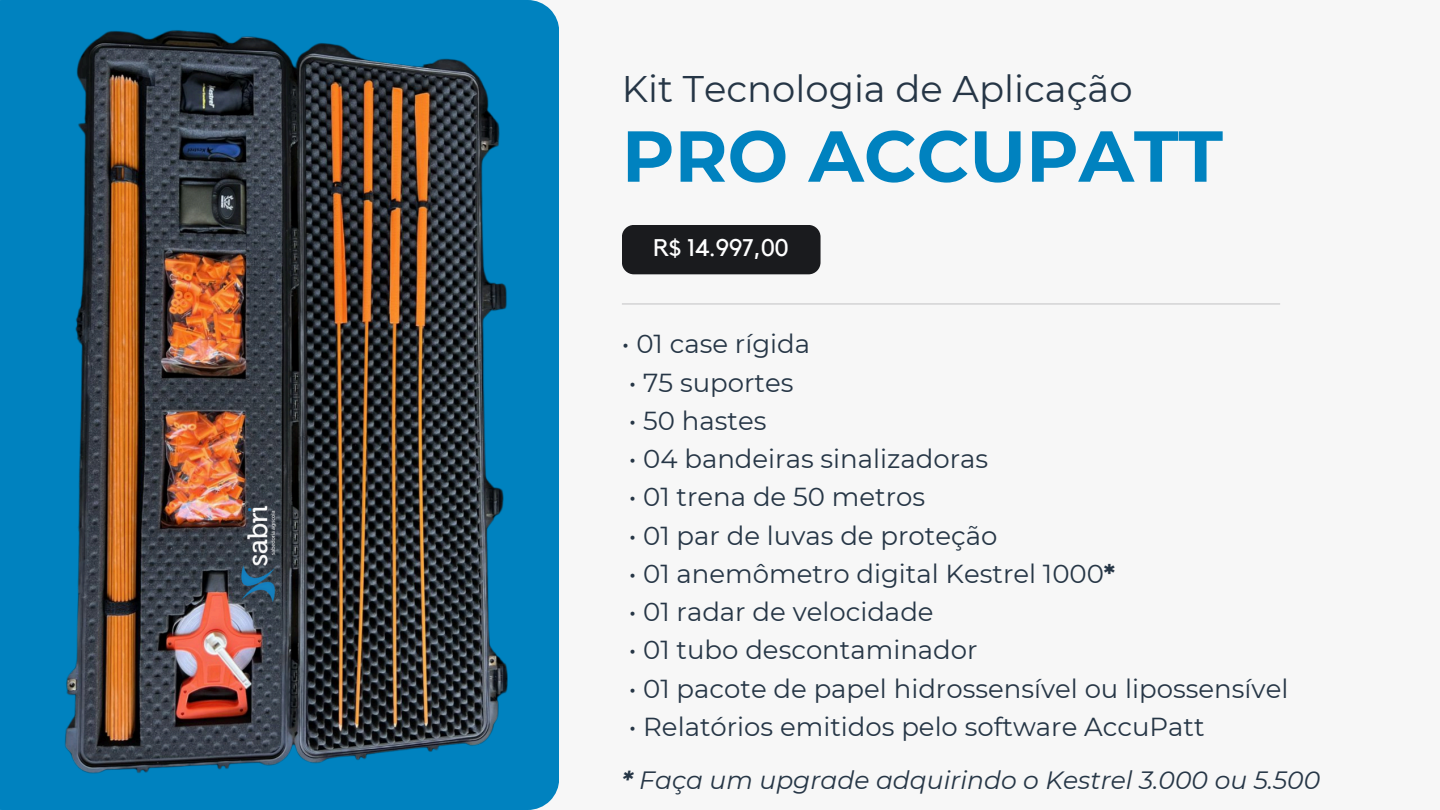
<style>
.page{position:relative;width:1440px;height:810px;background:#f7f7f7}
.page>*{position:absolute;margin:0;border:0;box-sizing:border-box;transform-origin:0 0}
.t1{font:700 72px "Montserrat";color:#0082bf}
.t2{font:37px "Montserrat";color:#263646}
.t3{font:26px "Montserrat";color:#263646}
.t4{font:italic 25px "Montserrat";color:#263646}
.t5{font:24px "Kollektif";color:#fff}
.s1{font-weight:700}
</style>
<div class="page">
<div style="left:622px;top:225px;width:198px;height:49px;background:#1a1b1e;border-radius:12px"></div>
<hr style="left:622px;top:304px;width:658px;height:1px;background:#1a1b1e">
<div style="left:0;top:0;width:559px;height:809px;background:#0082bf"></div>
<img style="left:36px;top:7px;width:489px;height:796px">
<p class="t2" style="left:622px;top:67px;width:512px">Kit Tecnologia de Aplicação</p>
<h1 class="t1" style="left:622px;top:112px;width:603px">PRO ACCUPATT</h1>
<p class="t5" style="left:654px;top:237px;width:137px">R$ 14.997,00</p>
<h3 class="t3" style="left:622px;top:328px;width:190px">• 01 case rígida</h3>
<p class="t3" style="left:629px;top:366px;width:166px">• 75 suportes</p>
<p class="t3" style="left:629px;top:405px;width:139px">• 50 hastes</p>
<p class="t3" style="left:629px;top:443px;width:361px">• 04 bandeiras sinalizadoras</p>
<p class="t3" style="left:629px;top:481px;width:298px">• 01 trena de 50 metros</p>
<p class="t3" style="left:629px;top:519px;width:370px">• 01 par de luvas de proteção</p>
<p class="t3" style="left:629px;top:558px;width:488px">• 01 anemômetro digital Kestrel 1000<span class="s1">*</span></p>
<p class="t3" style="left:629px;top:596px;width:306px">• 01 radar de velocidade</p>
<p class="t3" style="left:629px;top:634px;width:350px">• 01 tubo descontaminador</p>
<p class="t3" style="left:629px;top:672px;width:661px">• 01 pacote de papel hidrossensível ou lipossensível</p>
<p class="t3" style="left:629px;top:711px;width:578px">• Relatórios emitidos pelo software AccuPatt</p>
<p class="t4" style="left:622px;top:765px;width:700px"><span class="s1">*</span> Faça um upgrade adquirindo o Kestrel 3.000 ou 5.500</p>
</div>
